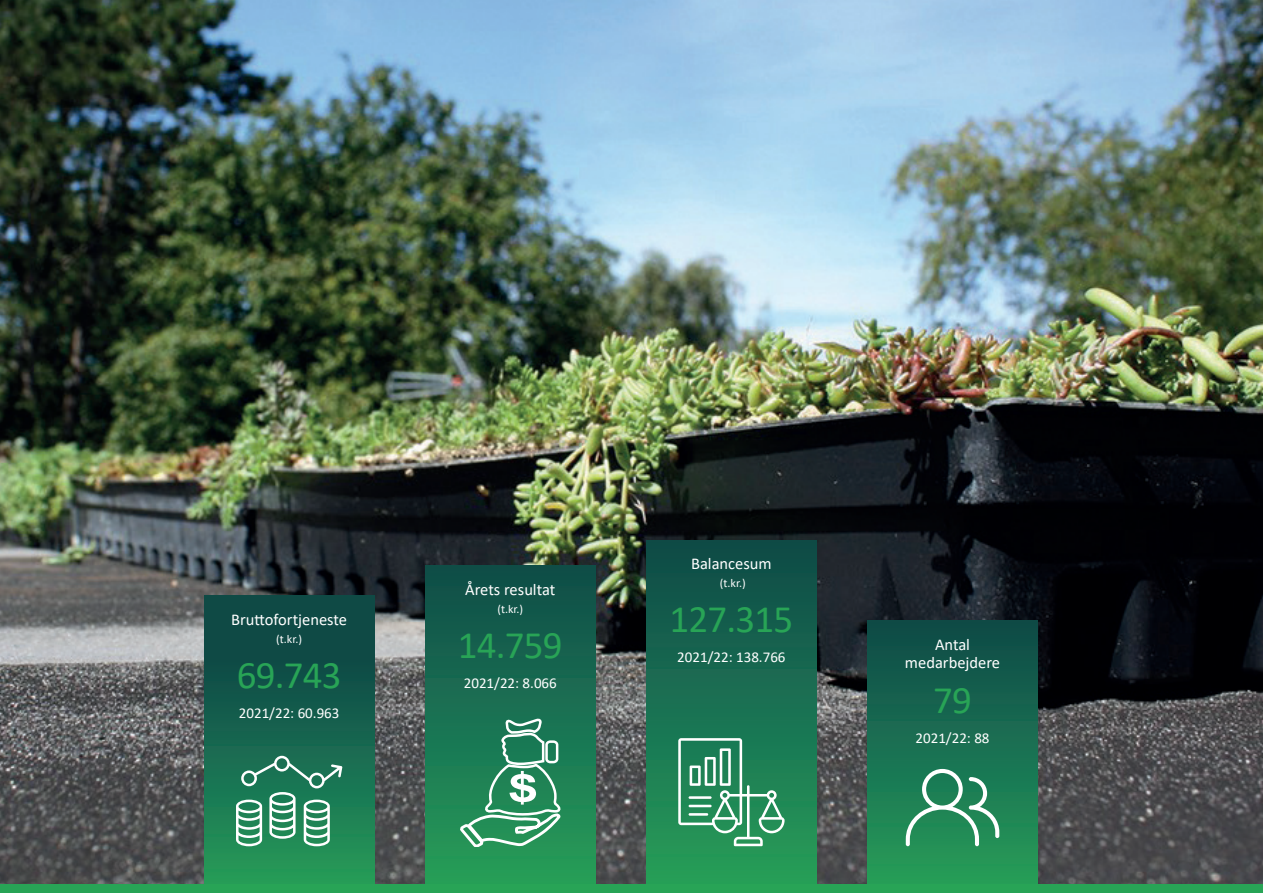
<style>
.page{position:relative;width:1263px;height:893px;background:#fff}
.page>*{position:absolute;margin:0;border:0;box-sizing:border-box;transform-origin:0 0}
.t1{font:39px "Calibri";letter-spacing:-.02em;color:#28a456}
.t2{font:16.5px "Calibri";color:#fff}
.t3{font:15px "Calibri";color:#fff}
.t4{font:12px "Calibri";color:#fff}
</style>
<div class="page">
<img style="left:0;top:0;width:1263px;height:884px">
<div style="left:204px;top:595px;width:170px;height:298px;background:linear-gradient(to bottom,#0a3b43,#25995a)"></div>
<div style="left:425px;top:566px;width:170px;height:327px;background:linear-gradient(to bottom,#0f4b49,#27a05a)"></div>
<div style="left:646px;top:540px;width:170px;height:353px;background:linear-gradient(to bottom,#0e4848,#27a05a)"></div>
<div style="left:867px;top:621px;width:170px;height:272px;background:linear-gradient(to bottom,#0e4848,#279f5a)"></div>
<svg style="left:236px;top:756px;width:106px;height:90px"></svg>
<svg style="left:678px;top:738px;width:106px;height:108px;background:#4b9d76"></svg>
<hr style="left:688px;top:796px;width:24px;height:3px;background:#fff">
<hr style="left:688px;top:805px;width:24px;height:2px;background:#fff">
<hr style="left:688px;top:813px;width:20px;height:3px;background:#fff">
<svg style="left:906px;top:769px;width:93px;height:77px;background:#449872"></svg>
<svg style="left:460px;top:719px;width:100px;height:127px;background:#499a76"></svg>
<div style="left:0;top:884px;width:1263px;height:9px;background:#28a456"></div>
<p class="t2" style="left:231px;top:608px;width:117px">Bruttofortjeneste</p>
<p class="t4" style="left:276px;top:630px;width:27px">(t.kr.)</p>
<p class="t1" style="left:237px;top:648px;width:106px">69.743</p>
<p class="t3" style="left:239px;top:702px;width:102px">2021/22: 60.963</p>
<p class="t2" style="left:465px;top:578px;width:92px">Årets resultat</p>
<p class="t4" style="left:497px;top:601px;width:27px">(t.kr.)</p>
<p class="t1" style="left:458px;top:618px;width:106px">14.759</p>
<p class="t3" style="left:464px;top:673px;width:95px">2021/22: 8.066</p>
<p class="t2" style="left:691px;top:552px;width:82px">Balancesum</p>
<p class="t4" style="left:720px;top:575px;width:27px">(t.kr.)</p>
<p class="t1" style="left:669px;top:592px;width:125px">127.315</p>
<p class="t3" style="left:677px;top:647px;width:110px">2021/22: 138.766</p>
<p class="t2" style="left:935px;top:633px;width:37px">Antal</p>
<p class="t2" style="left:905px;top:651px;width:97px">medarbejdere</p>
<p class="t1" style="left:933px;top:673px;width:40px">79</p>
<p class="t3" style="left:915px;top:728px;width:76px">2021/22: 88</p>
</div>
